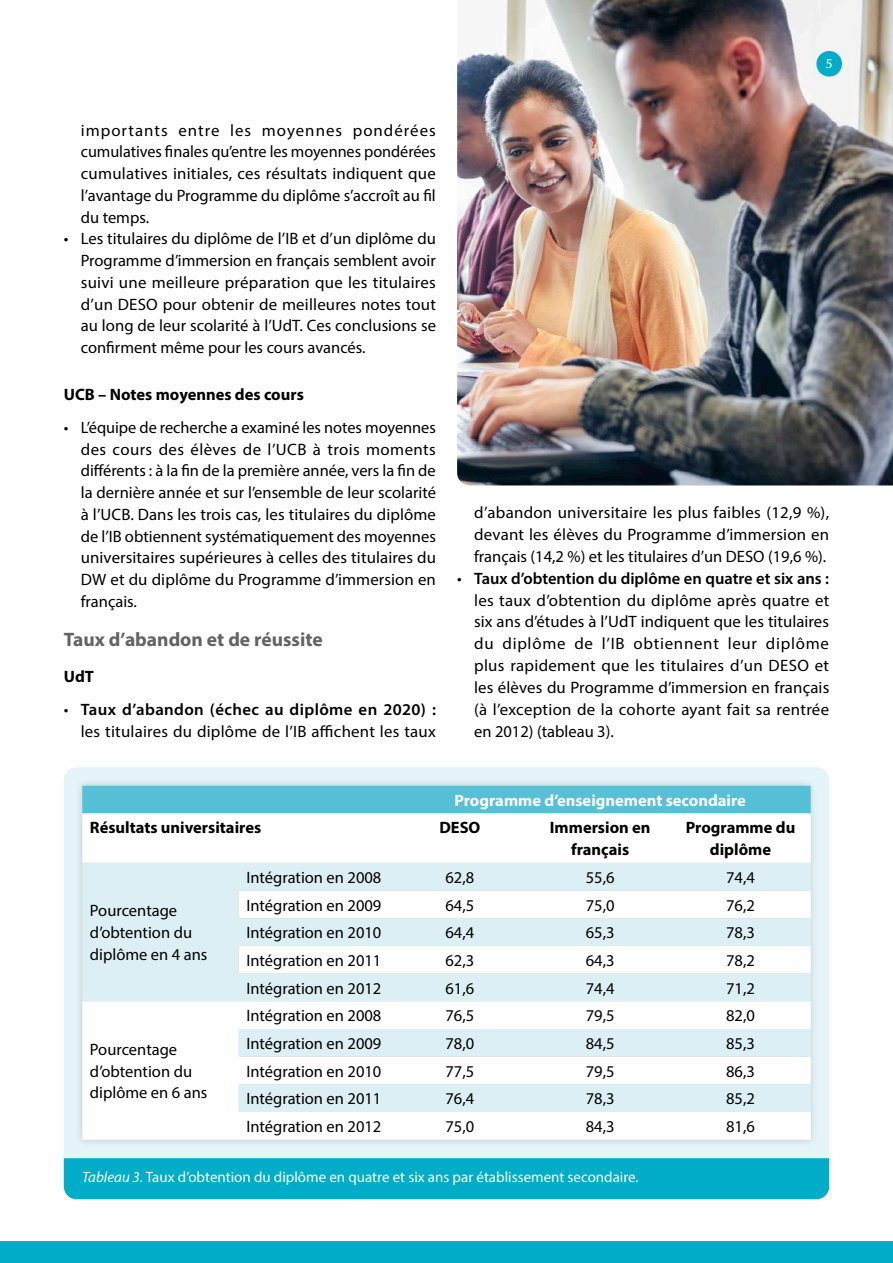
<style>
.page{position:relative;width:893px;height:1263px;background:#fff}
.page>*{position:absolute;margin:0;border:0;box-sizing:border-box;transform-origin:0 0}
.FR___Body_Text__H3_H{font:700 19.5px "Myriad Pro";color:#636362}
.FR___Table_Text{font:16.5px/21.8px "Myriad Pro";color:#000;text-align:justify}
.FR___Table_Text__Cen{font:16.5px "Myriad Pro";color:#000}
.FR___Table_Text__Cen-2{font:700 16.5px/21.8px "Myriad Pro";color:#000;text-align:center}
.FR___Table_Text__Cen-3{font:700 16.5px "Myriad Pro";color:#fff}
.FR___Body_Text__H4_H{font:700 16.5px "Myriad Pro";color:#000}
.FR___Table_Text-2{font:700 16.5px "Myriad Pro";color:#000}
.FR___Figure_Caption{font:15px "Myriad Pro";color:#fff}
.FR___Running_Head__P{font:13.5px "Myriad Pro";color:#fff}
.s1{font-weight:600}
.s2{font-style:italic}
</style>
<div class="page">
<div style="left:0;top:1242px;width:893px;height:21px;background:#00acc8"></div>
<img style="left:457px;top:0;width:436px;height:485px">
<div style="left:816px;top:51px;width:26px;height:26px;background:#00acc8;border-radius:50%"></div>
<div style="left:64px;top:767px;width:765px;height:391px;background:#e5f4f8"></div>
<div style="left:64px;top:1158px;width:765px;height:41px;background:#00acc8"></div>
<div style="left:74px;top:777px;width:745px;height:371px;background:#deedf1"></div>
<div style="left:82px;top:786px;width:729px;height:27px;background:#56c1d6"></div>
<div style="left:82px;top:813px;width:729px;height:327px;background:#fff"></div>
<svg style="left:82px;top:863px;width:729px;height:249px"></svg>
<p class="FR___Running_Head__P" style="left:826px;top:56px;width:8px">5</p>
<p class="FR___Table_Text" style="left:81px;top:119px;width:357px">importants entre les moyennes pondérées cumulatives finales qu’entre les moyennes pondérées cumulatives initiales, ces résultats indiquent que l’avantage du Programme du diplôme s’accroît au fil du temps.</p>
<p class="FR___Table_Text" style="left:81px;top:228px;width:357px;text-indent:-17px">• Les titulaires du diplôme de l’IB et d’un diplôme du Programme d’immersion en français semblent avoir suivi une meilleure préparation que les titulaires d’un DESO pour obtenir de meilleures notes tout au long de leur scolarité à l’UdT. Ces conclusions se confirment même pour les cours avancés.</p>
<p class="FR___Body_Text__H4_H" style="left:64px;top:384px;width:242px">UCB – Notes moyennes des cours</p>
<p class="FR___Table_Text" style="left:81px;top:416px;width:357px;text-indent:-17px">• L’équipe de recherche a examiné les notes moyennes des cours des élèves de l’UCB à trois moments différents : à la fin de la première année, vers la fin de la dernière année et sur l’ensemble de leur scolarité à l’UCB. Dans les trois cas, les titulaires du diplôme de l’IB obtiennent systématiquement des moyennes universitaires supérieures à celles des titulaires du DW et du diplôme du Programme d’immersion en français.</p>
<p class="FR___Body_Text__H3_H" style="left:64px;top:626px;width:260px">Taux d’abandon et de réussite</p>
<p class="FR___Body_Text__H4_H" style="left:64px;top:666px;width:32px">UdT</p>
<p class="FR___Table_Text" style="left:64px;top:698px;width:374px;text-align:right">• <span class="s1">Taux d’abandon (échec au diplôme en 2020) : </span>les titulaires du diplôme de l’IB affichent les taux</p>
<p class="FR___Table_Text" style="left:474px;top:502px;width:356px">d’abandon universitaire les plus faibles (12,9 %), devant les élèves du Programme d’immersion en français (14,2 %) et les titulaires d’un DESO (19,6 %).</p>
<p class="FR___Table_Text" style="left:474px;top:567px;width:357px;text-indent:-17px">• <span class="s1">Taux d’obtention du diplôme en quatre et six ans : </span>les taux d’obtention du diplôme après quatre et six ans d’études à l’UdT indiquent que les titulaires du diplôme de l’IB obtiennent leur diplôme plus rapidement que les titulaires d’un DESO et les élèves du Programme d’immersion en français (à l’exception de la cohorte ayant fait sa rentrée en 2012) (tableau 3).</p>
<p class="FR___Table_Text__Cen-3" style="left:454px;top:789px;width:293px">Programme d’enseignement secondaire</p>
<p class="FR___Table_Text-2" style="left:90px;top:817px;width:173px">Résultats universitaires</p>
<p class="FR___Table_Text__Cen-2" style="left:439px;top:816px;width:43px">DESO</p>
<p class="FR___Table_Text__Cen-2" style="left:550px;top:816px;width:102px">Immersion en français</p>
<p class="FR___Table_Text__Cen-2" style="left:686px;top:816px;width:111px">Programme du diplôme</p>
<p class="FR___Table_Text" style="left:90px;top:900px;width:119px;text-align:left">Pourcentage d’obtention du diplôme en 4 ans</p>
<p class="FR___Table_Text" style="left:246px;top:866px;width:136px">Intégration en 2008</p>
<p class="FR___Table_Text__Cen" style="left:445px;top:867px;width:30px">62,8</p>
<p class="FR___Table_Text__Cen" style="left:586px;top:867px;width:30px">55,6</p>
<p class="FR___Table_Text__Cen" style="left:726px;top:867px;width:30px">74,4</p>
<p class="FR___Table_Text" style="left:246px;top:894px;width:136px">Intégration en 2009</p>
<p class="FR___Table_Text__Cen" style="left:445px;top:895px;width:30px">64,5</p>
<p class="FR___Table_Text__Cen" style="left:586px;top:895px;width:30px">75,0</p>
<p class="FR___Table_Text__Cen" style="left:726px;top:895px;width:30px">76,2</p>
<p class="FR___Table_Text" style="left:246px;top:921px;width:136px">Intégration en 2010</p>
<p class="FR___Table_Text__Cen" style="left:445px;top:922px;width:30px">64,4</p>
<p class="FR___Table_Text__Cen" style="left:586px;top:922px;width:30px">65,3</p>
<p class="FR___Table_Text__Cen" style="left:726px;top:922px;width:30px">78,3</p>
<p class="FR___Table_Text" style="left:246px;top:949px;width:136px">Intégration en 2011</p>
<p class="FR___Table_Text__Cen" style="left:445px;top:950px;width:30px">62,3</p>
<p class="FR___Table_Text__Cen" style="left:586px;top:950px;width:30px">64,3</p>
<p class="FR___Table_Text__Cen" style="left:726px;top:950px;width:30px">78,2</p>
<p class="FR___Table_Text" style="left:246px;top:977px;width:136px">Intégration en 2012</p>
<p class="FR___Table_Text__Cen" style="left:445px;top:978px;width:30px">61,6</p>
<p class="FR___Table_Text__Cen" style="left:586px;top:978px;width:30px">74,4</p>
<p class="FR___Table_Text__Cen" style="left:726px;top:978px;width:30px">71,2</p>
<p class="FR___Table_Text" style="left:246px;top:1004px;width:136px">Intégration en 2008</p>
<p class="FR___Table_Text__Cen" style="left:445px;top:1005px;width:30px">76,5</p>
<p class="FR___Table_Text__Cen" style="left:586px;top:1005px;width:30px">79,5</p>
<p class="FR___Table_Text__Cen" style="left:726px;top:1005px;width:30px">82,0</p>
<p class="FR___Table_Text" style="left:246px;top:1032px;width:136px">Intégration en 2009</p>
<p class="FR___Table_Text__Cen" style="left:445px;top:1033px;width:30px">78,0</p>
<p class="FR___Table_Text__Cen" style="left:586px;top:1033px;width:30px">84,5</p>
<p class="FR___Table_Text__Cen" style="left:726px;top:1033px;width:30px">85,3</p>
<p class="FR___Table_Text" style="left:246px;top:1060px;width:136px">Intégration en 2010</p>
<p class="FR___Table_Text__Cen" style="left:445px;top:1061px;width:30px">77,5</p>
<p class="FR___Table_Text__Cen" style="left:586px;top:1061px;width:30px">79,5</p>
<p class="FR___Table_Text__Cen" style="left:726px;top:1061px;width:30px">86,3</p>
<p class="FR___Table_Text" style="left:246px;top:1088px;width:136px">Intégration en 2011</p>
<p class="FR___Table_Text__Cen" style="left:445px;top:1089px;width:30px">76,4</p>
<p class="FR___Table_Text__Cen" style="left:586px;top:1089px;width:30px">78,3</p>
<p class="FR___Table_Text__Cen" style="left:726px;top:1089px;width:30px">85,2</p>
<p class="FR___Table_Text" style="left:246px;top:1115px;width:136px">Intégration en 2012</p>
<p class="FR___Table_Text__Cen" style="left:445px;top:1116px;width:30px">75,0</p>
<p class="FR___Table_Text__Cen" style="left:586px;top:1116px;width:30px">84,3</p>
<p class="FR___Table_Text__Cen" style="left:726px;top:1116px;width:30px">81,6</p>
<p class="FR___Figure_Caption" style="left:82px;top:1168px;width:558px"><span class="s2">Tableau 3.</span> Taux d’obtention du diplôme en quatre et six ans par établissement secondaire.</p>
<p class="FR___Table_Text" style="left:90px;top:1038px;width:119px;text-align:left">Pourcentage d’obtention du diplôme en 6 ans</p>
</div>
